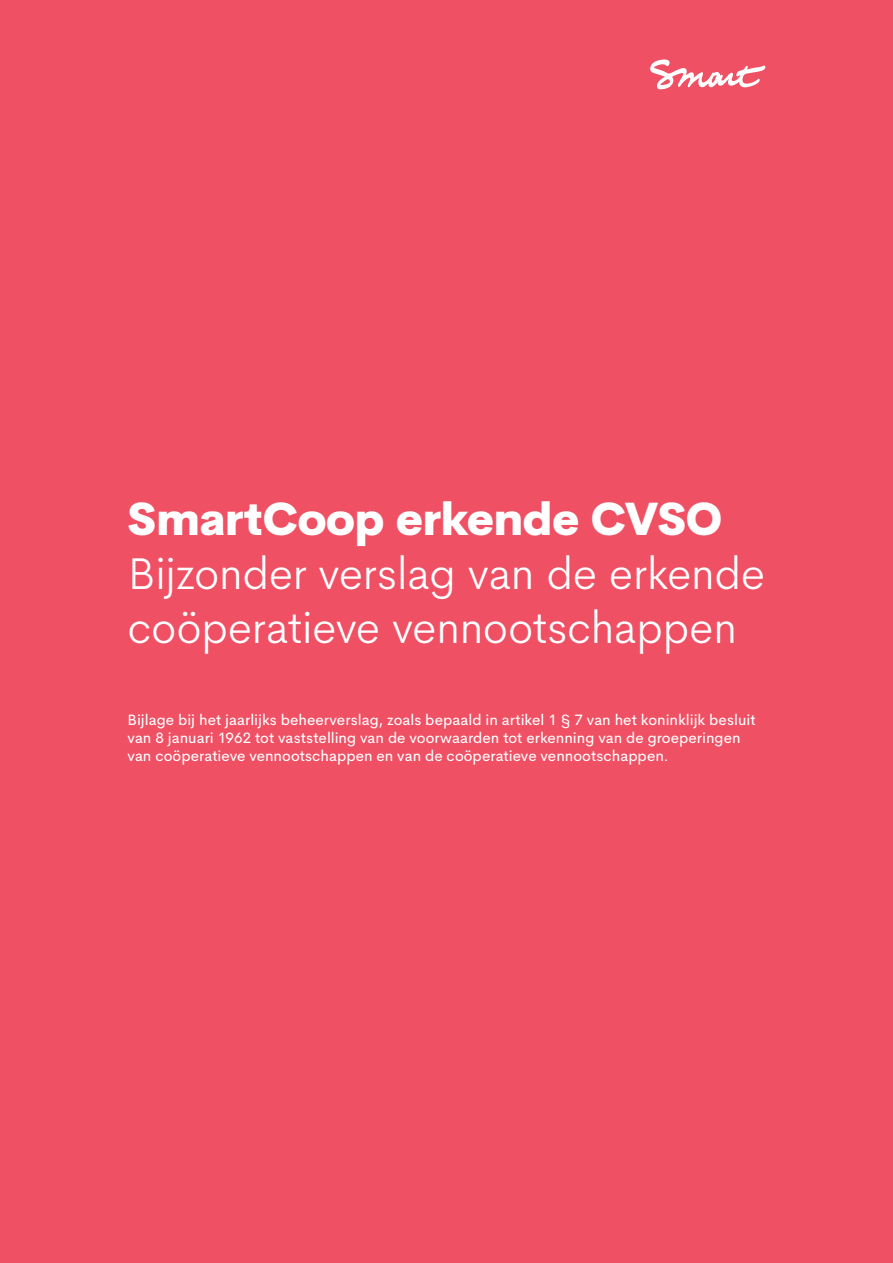
<style>
.page{position:relative;width:893px;height:1263px;background:#ef5064}
.page>*{position:absolute;margin:0;border:0;box-sizing:border-box;transform-origin:0 0}
.titres{font:300 45px/54px "Cerebri Sans";letter-spacing:-.015em;color:#fff}
.titres-2{font:800 45px "Cerebri Sans";letter-spacing:-.01em;color:#fff}
.texte{font:15px/18px "Cerebri Sans";color:#fff}
</style>
<div class="page">
<svg style="left:650px;top:60px;width:115px;height:29px"></svg>
<p class="titres-2" style="left:128px;top:481px;width:596px">SmartCoop erkende CVSO</p>
<p class="titres" style="left:128px;top:543px;width:639px">Bijzonder verslag van de erkende coöperatieve vennootschappen</p>
<p class="texte" style="left:128px;top:710px;width:630px">Bijlage bij het jaarlijks beheerverslag, zoals bepaald in artikel 1 § 7 van het koninklijk besluit van 8 januari 1962 tot vaststelling van de voorwaarden tot erkenning van de groeperingen van coöperatieve vennootschappen en van de coöperatieve vennootschappen.</p>
</div>
